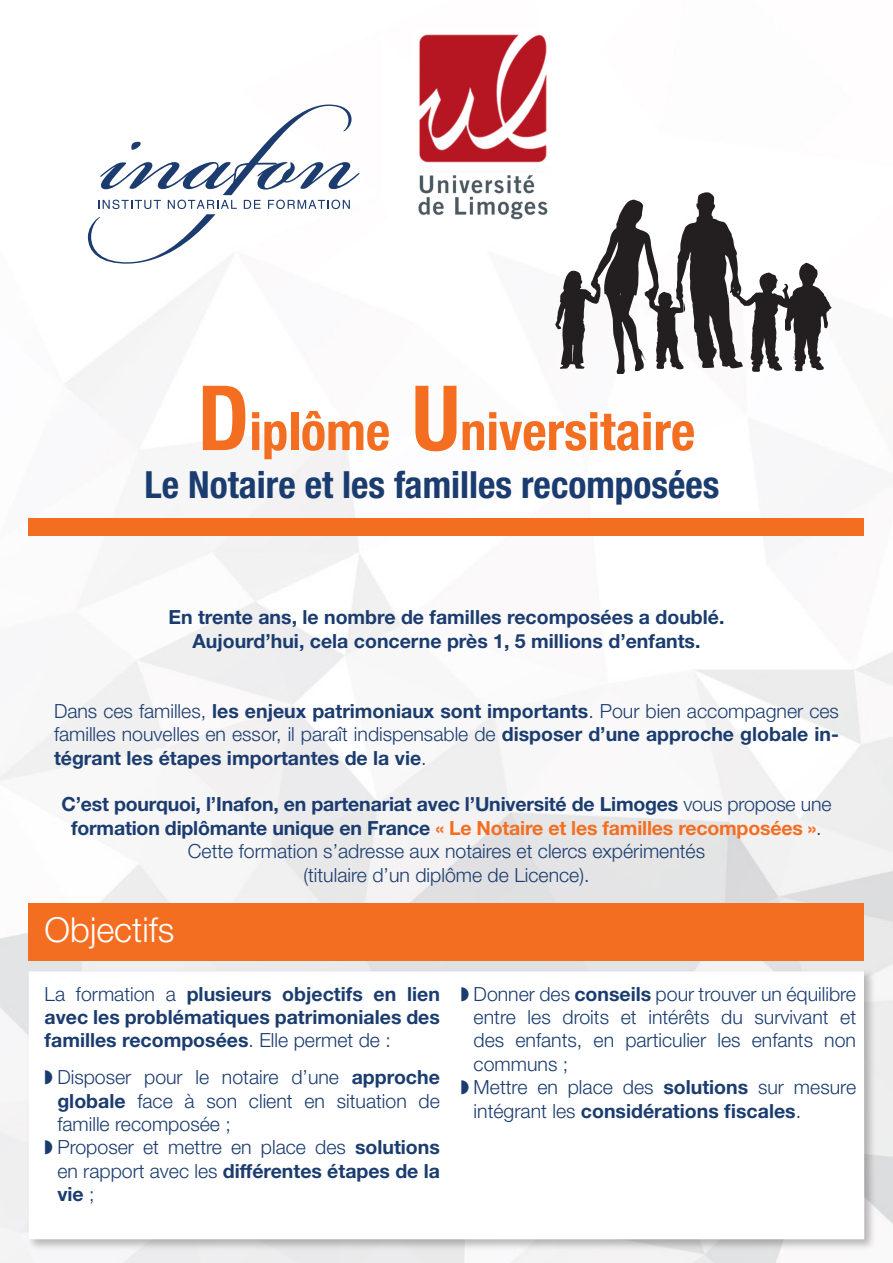
<style>
.page{position:relative;width:893px;height:1263px;background:#fff}
.page>*{position:absolute;margin:0;border:0;box-sizing:border-box;transform-origin:0 0}
.t1{font:700 condensed 52.5px "Helvetica Neue LT Std";color:#f36e21}
.t2{font:700 condensed 37.5px "Helvetica Neue LT Std";color:#1b3c6f}
.t3{font:300 34.5px "Helvetica Neue LT Std";color:#fff}
.t4{font:700 19.5px/23.4px "Helvetica Neue LT Std";color:#1b3c6f;text-align:justify}
.t5{font:300 19.5px/23.4px "Helvetica Neue LT Std";color:#1b3c6f;text-align:justify}
.s1{font-size:90px}
.s2{font-weight:300}
.s3{color:#f36e21}
.s4{font-weight:700}
</style>
<div class="page">
<img style="left:0;top:104px;width:893px;height:1159px">
<img style="left:413px;top:34px;width:141px;height:190px">
<div style="left:29px;top:904px;width:835px;height:57px;background:#f36e21"></div>
<svg style="left:88px;top:105px;width:271px;height:159px"></svg>
<div style="left:26px;top:969px;width:850px;height:282px;background:#231f20;opacity:.3"></div>
<div style="left:29px;top:971px;width:835px;height:268px;background:#fff"></div>
<div style="left:29px;top:519px;width:835px;height:17px;background:#f36e21"></div>
<svg style="left:555px;top:192px;width:276px;height:182px"></svg>
<p class="t1" style="left:198px;top:400px;width:499px"><span class="s1">D</span>iplôme <span class="s1">U</span>niversitaire</p>
<p class="t2" style="left:145px;top:462px;width:576px">Le Notaire et les familles recomposées</p>
<p class="t4" style="left:168px;top:605px;width:557px">En trente ans, le nombre de familles recomposées a doublé.</p>
<p class="t4" style="left:192px;top:628px;width:510px">Aujourd’hui, cela concerne près 1, 5 millions d’enfants.</p>
<p class="t4" style="left:54px;top:699px;width:786px"><span class="s2">Dans ces familles,</span> les enjeux patrimoniaux sont importants<span class="s2">. Pour bien accompagner ces familles nouvelles en essor, il paraît indispensable de</span> disposer d’une approche globale in&shy;tégrant les étapes importantes de la vie<span class="s2">.</span></p>
<p class="t4" style="left:62px;top:792px;width:771px;text-align:center">C’est pourquoi, l’Inafon, en partenariat avec l’Université de Limoges <span class="s2">vous propose une </span>formation diplômante unique en France <span class="s3">« Le Notaire et les familles recomposées »</span><span class="s2">.</span></p>
<p class="t5" style="left:188px;top:839px;width:519px">Cette formation s’adresse aux notaires et clercs expérimentés</p>
<p class="t5" style="left:303px;top:862px;width:288px">(titulaire d’un diplôme de Licence).</p>
<p class="t3" style="left:45px;top:909px;width:131px">Objectifs</p>
<p class="t4" style="left:45px;top:981px;width:397px"><span class="s2">La formation a</span> plusieurs objectifs en lien avec les problématiques patrimoniales des familles recomposées<span class="s2">. Elle permet de :</span></p>
<p class="t5" style="left:57px;top:1065px;width:384px">Disposer pour le notaire d’une <span class="s4">approche globale</span> face à son client en situation de famille recomposée ;</p>
<p class="t5" style="left:57px;top:1135px;width:384px">Proposer et mettre en place des <span class="s4">solutions </span>en rapport avec les <span class="s4">différentes étapes de la vie</span> ;</p>
<p class="t5" style="left:474px;top:981px;width:384px">Donner des <span class="s4">conseils</span> pour trouver un équilibre entre les droits et intérêts du survivant et des enfants, en particulier les enfants non communs ;</p>
<p class="t5" style="left:474px;top:1075px;width:384px">Mettre en place des <span class="s4">solutions</span> sur mesure intégrant les <span class="s4">considérations fiscales</span>.</p>
</div>
